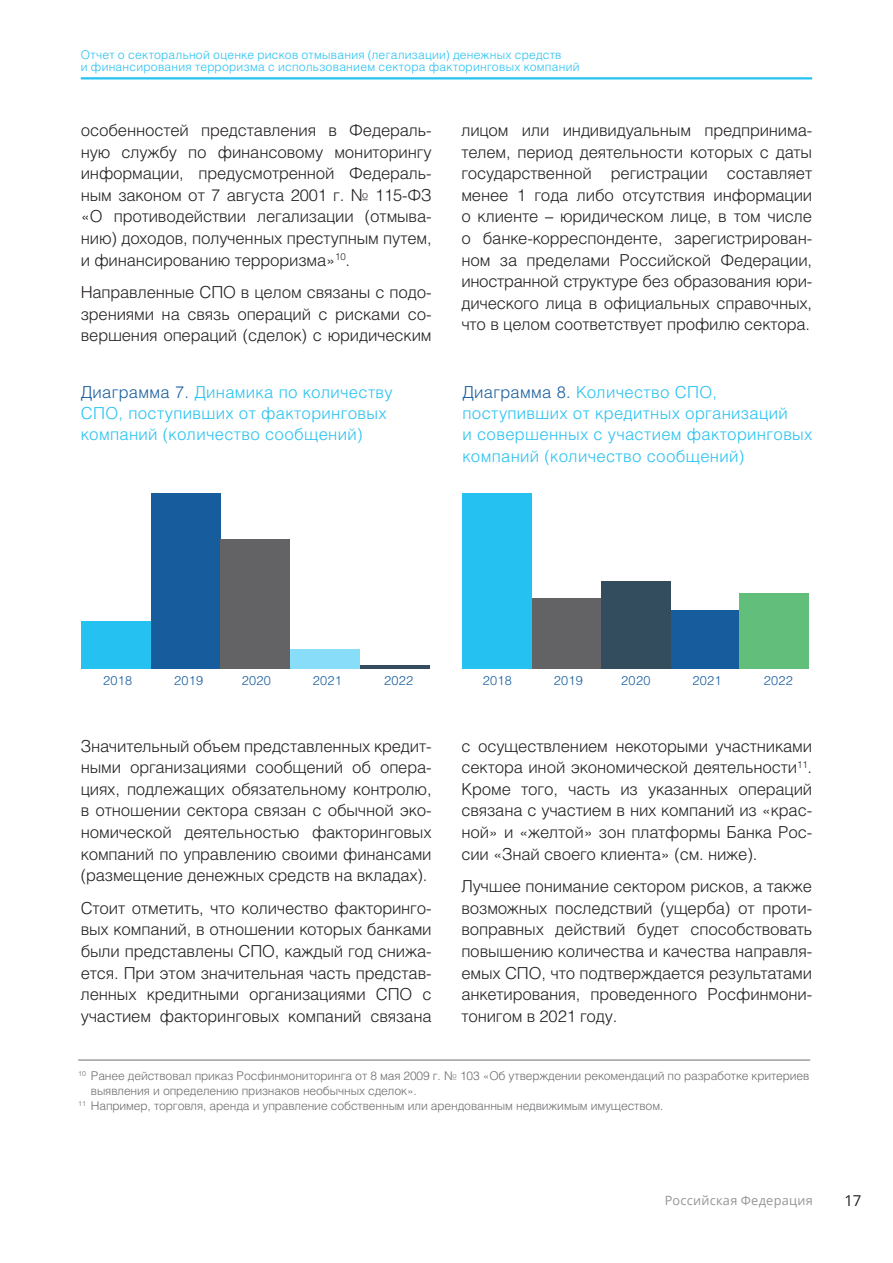
<style>
.page{position:relative;width:893px;height:1263px;background:#fff}
.page>*{position:absolute;margin:0;border:0;box-sizing:border-box;transform-origin:0 0}
.t1{font:300 16.5px/21.6px "Helios";letter-spacing:-.01em;color:#231f20;text-align:justify}
.t2{font:300 16.5px/21.3px "Helios";letter-spacing:.02em;color:#25c1f1}
.t3{font:15px "Open Sans";color:#231f20}
.t4{font:300 12.75px "Helios";letter-spacing:.02em;color:#175d9e}
.t5{font:12.75px "Open Sans";letter-spacing:.02em;color:#939598}
.Paragraph_Style_1{font:300 12px/15px "Helios";letter-spacing:-.01em;color:#6c6d70}
.t6{font:300 12px/12px "Helios";letter-spacing:.02em;color:#25c1f1}
.s1{color:#175d9e}
</style>
<div class="page">
<hr style="left:81px;top:77px;width:731px;height:2px;background:#25c1f1">
<hr style="left:78px;top:1060px;width:732px;height:1px;background:#6c6d70">
<div style="left:81px;top:621px;width:70px;height:48px;background:#25c1f1"></div>
<div style="left:151px;top:493px;width:70px;height:176px;background:#175d9e"></div>
<div style="left:221px;top:539px;width:69px;height:130px;background:#636366"></div>
<div style="left:290px;top:649px;width:70px;height:20px;background:#88ddf8"></div>
<hr style="left:360px;top:665px;width:69px;height:4px;background:#334d5e">
<div style="left:462px;top:493px;width:70px;height:176px;background:#25c1f1"></div>
<div style="left:532px;top:598px;width:69px;height:71px;background:#636366"></div>
<div style="left:601px;top:581px;width:70px;height:88px;background:#334d5e"></div>
<div style="left:671px;top:610px;width:69px;height:59px;background:#175d9e"></div>
<div style="left:739px;top:593px;width:70px;height:76px;background:#62bf7b"></div>
<p class="t6" style="left:81px;top:49px;width:500px">Отчет о секторальной оценке рисков отмывания (легализации) денежных средств<br>и финансирования терроризма с использованием сектора факторинговых компаний</p>
<p class="t1" style="left:81px;top:119px;width:352px">особенностей представления в Федераль&shy;ную службу по финансовому мониторингу информации, предусмотренной Федераль&shy;ным законом от 7 августа 2001 г. № 115-ФЗ «О противодействии легализации (отмыва&shy;нию) доходов, полученных преступным путем, и финансированию терроризма»<sup>10</sup>.</p>
<p class="t1" style="left:81px;top:281px;width:352px">Направленные СПО в целом связаны с подо&shy;зрениями на связь операций с рисками со&shy;вершения операций (сделок) с юридическим</p>
<p class="t1" style="left:461px;top:119px;width:352px">лицом или индивидуальным предпринима&shy;телем, период деятельности которых с даты государственной регистрации составляет менее 1 года либо отсутствия информации о клиенте – юридическом лице, в том числе о банке-корреспонденте, зарегистрирован&shy;ном за пределами Российской Федерации, иностранной структуре без образования юри&shy;дического лица в официальных справочных, что в целом соответствует профилю сектора.</p>
<p class="t2" style="left:81px;top:381px;width:313px"><span class="s1">Диаграмма 7.</span> Динамика по количеству<br>СПО, поступивших от факторинговых компаний (количество сообщений)</p>
<p class="t2" style="left:462px;top:381px;width:351px"><span class="s1">Диаграмма 8.</span> Количество СПО, поступивших от кредитных организаций<br>и совершенных с участием факторинговых компаний (количество сообщений)</p>
<p class="t4" style="left:103px;top:673px;width:31px">2018</p>
<p class="t4" style="left:174px;top:673px;width:31px">2019</p>
<p class="t4" style="left:242px;top:673px;width:31px">2020</p>
<p class="t4" style="left:313px;top:673px;width:31px">2021</p>
<p class="t4" style="left:384px;top:673px;width:31px">2022</p>
<p class="t4" style="left:483px;top:673px;width:31px">2018</p>
<p class="t4" style="left:554px;top:673px;width:31px">2019</p>
<p class="t4" style="left:621px;top:673px;width:31px">2020</p>
<p class="t4" style="left:692px;top:673px;width:31px">2021</p>
<p class="t4" style="left:764px;top:673px;width:31px">2022</p>
<p class="t1" style="left:81px;top:735px;width:352px">Значительный объем представленных кредит&shy;ными организациями сообщений об опера&shy;циях, подлежащих обязательному контролю, в отношении сектора связан с обычной эко&shy;номической деятельностью факторинговых компаний по управлению своими финансами (размещение денежных средств на вкладах).</p>
<p class="t1" style="left:81px;top:897px;width:352px">Стоит отметить, что количество факторинго&shy;вых компаний, в отношении которых банками были представлены СПО, каждый год снижа&shy;ется. При этом значительная часть представ&shy;ленных кредитными организациями СПО с участием факторинговых компаний связана</p>
<p class="t1" style="left:461px;top:735px;width:352px">с осуществлением некоторыми участниками сектора иной экономической деятельности<sup>11</sup>.<br>Кроме того, часть из указанных операций связана с участием в них компаний из «крас&shy;ной» и «желтой» зон платформы Банка Рос&shy;сии «Знай своего клиента» (см. ниже).</p>
<p class="t1" style="left:461px;top:875px;width:352px">Лучшее понимание сектором рисков, а также возможных последствий (ущерба) от проти&shy;воправных действий будет способствовать повышению количества и качества направля&shy;емых СПО, что подтверждается результатами анкетирования, проведенного Росфинмони&shy;тонигом в 2021 году.</p>
<p class="Paragraph_Style_1" style="left:91px;top:1068px;width:720px;text-indent:-13px"><sup>10</sup> Ранее действовал приказ Росфинмониторинга от 8 мая 2009 г. № 103 «Об утверждении рекомендаций по разработке критериев выявления и определению признаков необычных сделок».</p>
<p class="Paragraph_Style_1" style="left:78px;top:1098px;width:587px"><sup>11</sup> Например, торговля, аренда и управление собственным или арендованным недвижимым имуществом.</p>
<p class="t5" style="left:665px;top:1191px;width:150px">Российская Федерация</p>
<p class="t3" style="left:844px;top:1190px;width:19px">17</p>
</div>
